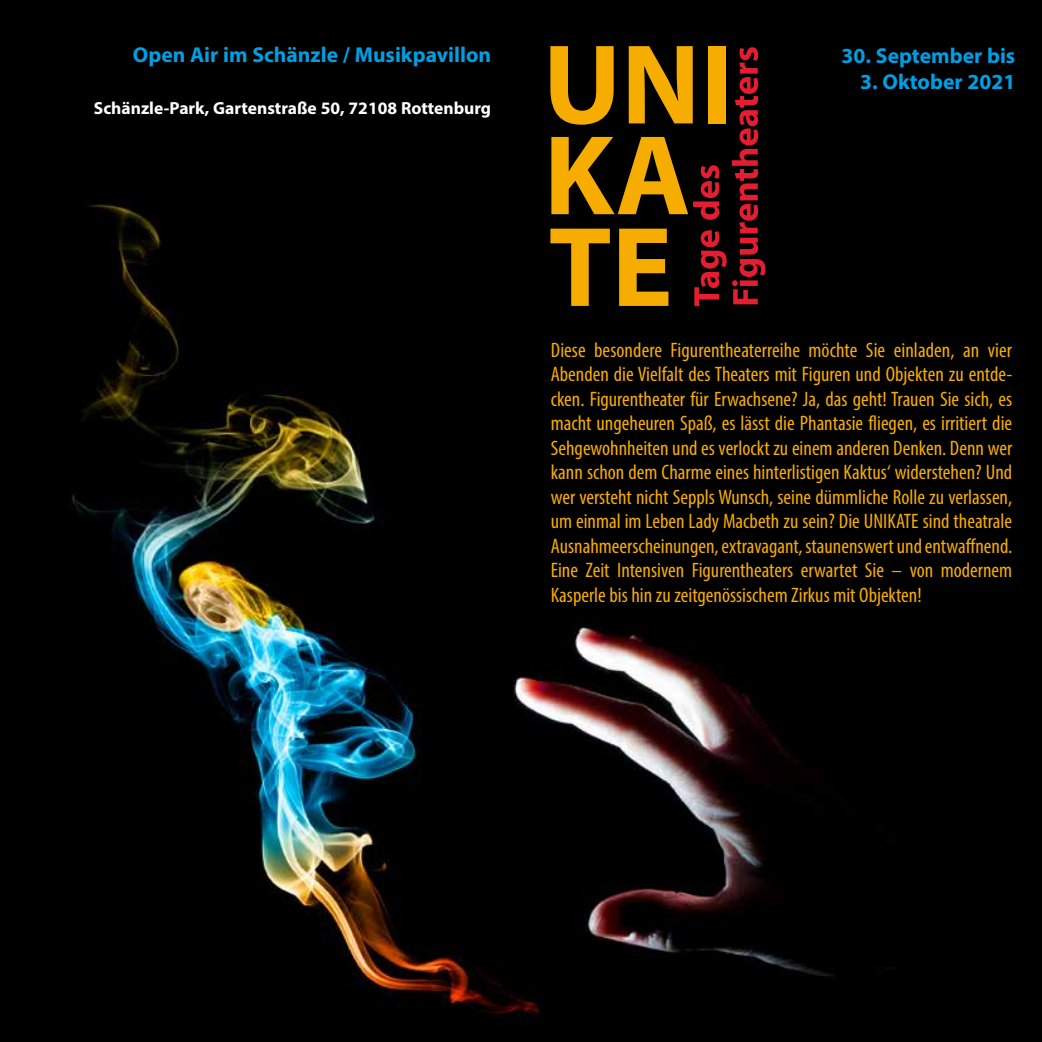
<style>
.page{position:relative;width:1042px;height:1042px;background:#fff}
.page>*{position:absolute;margin:0;border:0;box-sizing:border-box;transform-origin:0 0}
.t1{font:700 21.53px "Myriad Pro";color:#009fe4}
.t2{font:condensed 21px/24.5px "Myriad Pro";color:#f7ad00;text-align:justify}
.t3{font:700 17.5px "Myriad Pro";color:#fff}
</style>
<div class="page">
<img style="left:0;top:0;width:1042px;height:1042px">
<svg style="left:550px;top:46px;width:63px;height:79px;background:#8c6200"></svg>
<svg style="left:629px;top:46px;width:64px;height:77px;background:#a70"></svg>
<div style="left:708px;top:46px;width:17px;height:77px;background:#f7ad00"></div>
<svg style="left:550px;top:137px;width:176px;height:169px;background:#613d02"></svg>
<svg style="left:732px;top:47px;width:33px;height:257px;background:#4e0910"></svg>
<p class="t1" style="left:133px;top:41px;width:360px">Open Air im Schänzle / Musikpavillon</p>
<p class="t3" style="left:94px;top:96px;width:399px">Schänzle-Park, Gartenstraße 50, 72108 Rottenburg</p>
<p class="t1" style="left:841px;top:42px;width:175px">30. September bis</p>
<p class="t1" style="left:860px;top:68px;width:157px">3. Oktober 2021</p>
<p class="t2" style="left:551px;top:337px;width:463px">Diese besondere Figurentheaterreihe möchte Sie einladen, an vier Abenden die Vielfalt des Theaters mit Figuren und Objekten zu entde&shy;cken. Figurentheater für Erwachsene? Ja, das geht! Trauen Sie sich, es macht ungeheuren Spaß, es lässt die Phantasie fliegen, es irritiert die Sehgewohnheiten und es verlockt zu einem anderen Denken. Denn wer kann schon dem Charme eines hinterlistigen Kaktus‘ widerstehen? Und wer versteht nicht Seppls Wunsch, seine dümmliche Rolle zu verlassen, um einmal im Leben Lady Macbeth zu sein? Die UNIKATE sind theatrale Ausnahmeerscheinungen, extravagant, staunenswert und entwaffnend.<br>Eine Zeit Intensiven Figurentheaters erwartet Sie – von modernem Kasperle bis hin zu zeitgenössischem Zirkus mit Objekten!</p>
</div>
